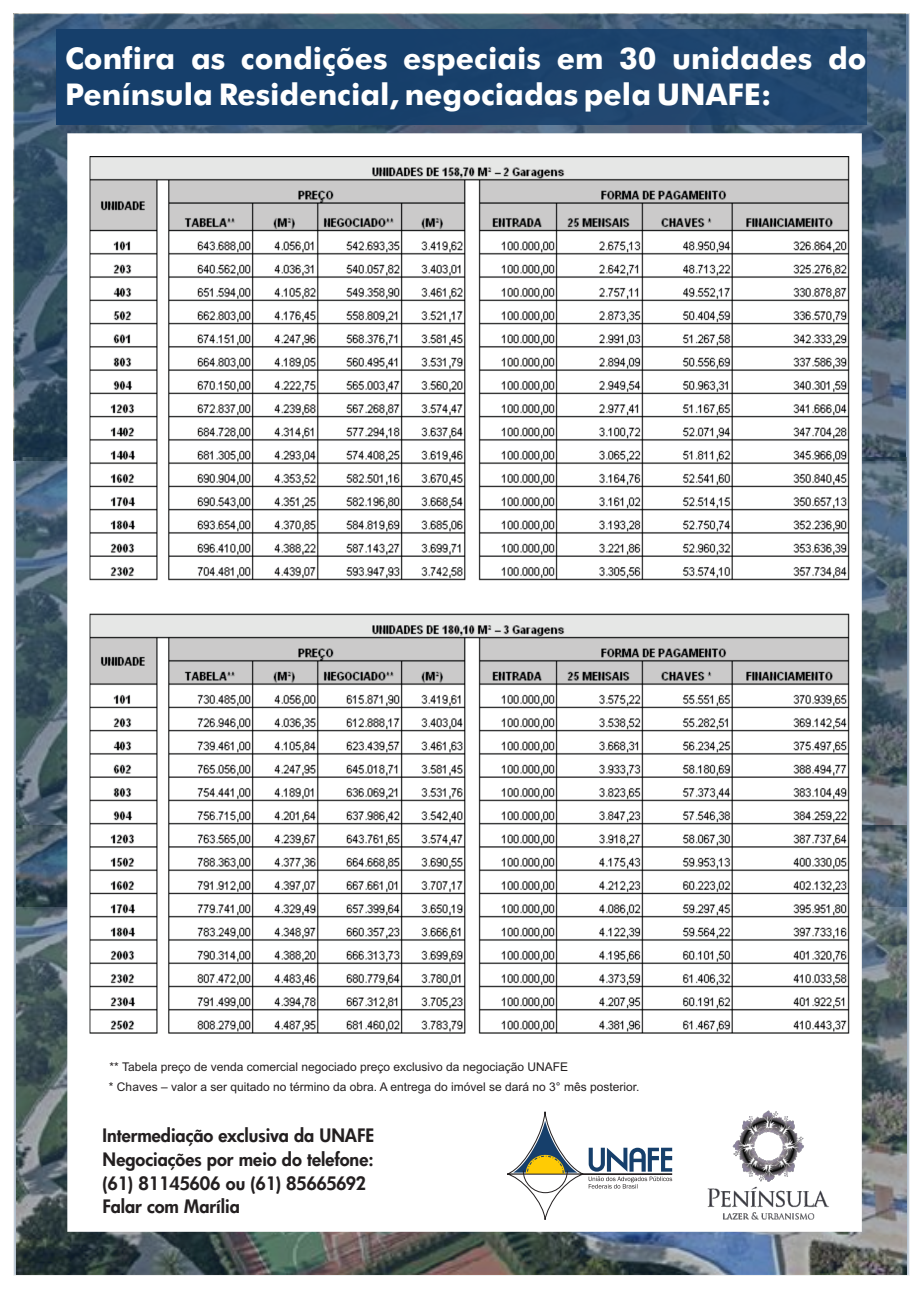
<style>
.page{position:relative;width:920px;height:1290px;background:#fff}
.page>*{position:absolute;margin:0;border:0;box-sizing:border-box;transform-origin:0 0}
.t1{font:700 30px/36.2px "Futura BT";color:#fff}
.t2{font:800 18px/23.7px "Futura";color:#231f20}
.t3{font:12px "Arial";color:#231f20}
</style>
<div class="page">
<img style="left:13px;top:13px;width:897px;height:1263px">
<div style="left:56px;top:29px;width:811px;height:96px;background:#163f6b"></div>
<img style="left:68px;top:133px;width:794px;height:1099px">
<svg style="left:503px;top:1111px;width:169px;height:109px"></svg>
<img style="left:679px;top:1100px;width:172px;height:129px">
<img style="left:90px;top:157px;width:765px;height:893px">
<svg style="left:78px;top:1058px;width:618px;height:43px"></svg>
<h1 class="t1" style="left:65px;top:43px;width:803px">Confira as condições especiais em 30 unidades do<br>Península Residencial, negociadas pela UNAFE:</h1>
<p class="t3" style="left:110px;top:1062px;width:460px">** Tabela preço de venda comercial negociado preço exclusivo da negociação UNAFE</p>
<p class="t3" style="left:109px;top:1082px;width:532px">* Chaves – valor a ser quitado no término da obra. A entrega do imóvel se dará no 3° mês posterior.</p>
<h2 class="t2" style="left:103px;top:1126px;width:273px">Intermediação exclusiva da UNAFE<br>Negociações por meio do telefone: (61) 81145606 ou (61) 85665692<br>Falar com Marília</h2>
</div>
